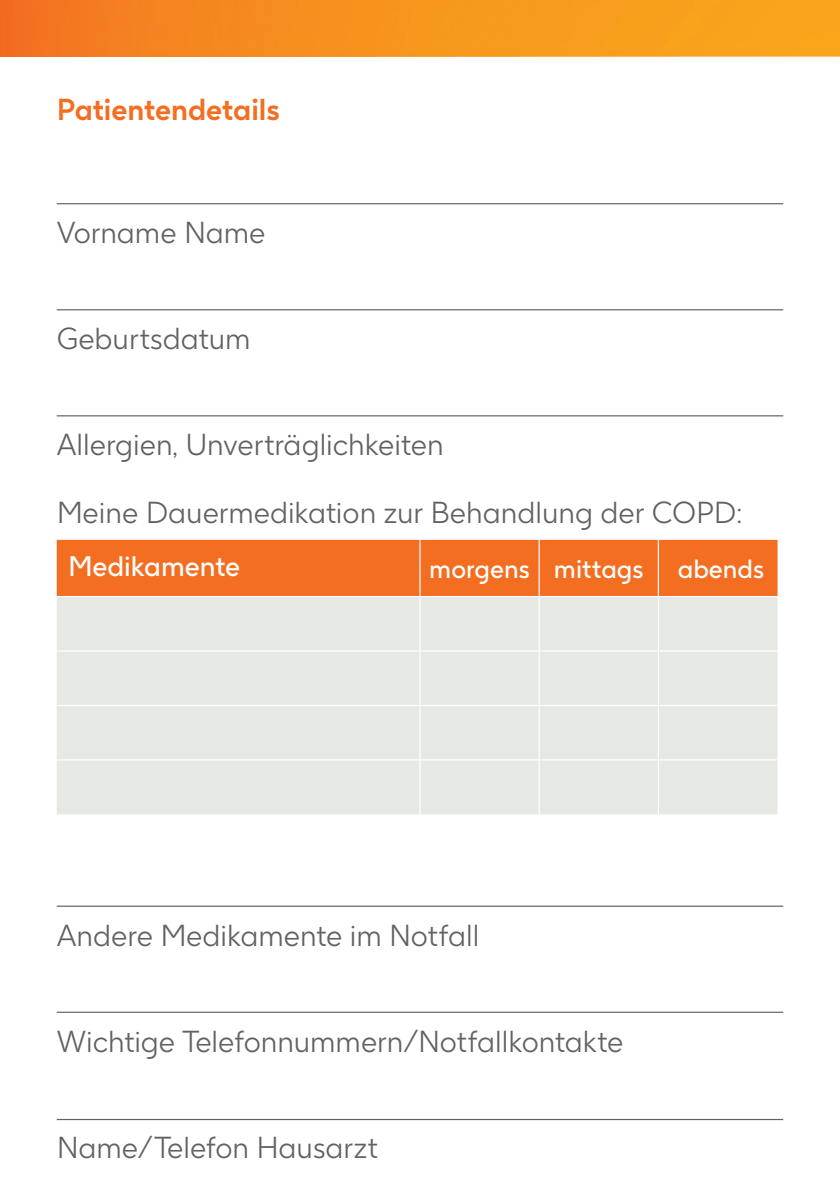
<style>
.page{position:relative;width:840px;height:1191px;background:#fff}
.page>*{position:absolute;margin:0;border:0;box-sizing:border-box;transform-origin:0 0}
.t1{font:300 30px "GSK Precision";color:#626064}
.t2{font:700 30px "GSK Precision";color:#f36e21}
.t3{font:28px "GSK Precision";color:#fff}
.t4{font:26px "GSK Precision";color:#fff}
</style>
<div class="page">
<hr style="left:57px;top:203px;width:725px;height:1px;background:#626064">
<hr style="left:57px;top:309px;width:725px;height:1px;background:#626064">
<hr style="left:57px;top:415px;width:725px;height:1px;background:#626064">
<div style="left:57px;top:540px;width:720px;height:56px;background:#f36e21"></div>
<div style="left:57px;top:597px;width:720px;height:217px;background:#e6e8e4"></div>
<hr style="left:419px;top:540px;width:1px;height:56px;background:#fff">
<hr style="left:538px;top:540px;width:1px;height:56px;background:#fff">
<hr style="left:657px;top:540px;width:1px;height:56px;background:#fff">
<hr style="left:419px;top:597px;width:1px;height:53px;background:#fff">
<hr style="left:538px;top:597px;width:1px;height:53px;background:#fff">
<hr style="left:657px;top:597px;width:1px;height:53px;background:#fff">
<hr style="left:57px;top:650px;width:363px;height:1px;background:#fff">
<hr style="left:420px;top:650px;width:119px;height:1px;background:#fff">
<hr style="left:419px;top:651px;width:1px;height:54px;background:#fff">
<hr style="left:539px;top:650px;width:119px;height:1px;background:#fff">
<hr style="left:538px;top:651px;width:1px;height:54px;background:#fff">
<hr style="left:658px;top:650px;width:119px;height:1px;background:#fff">
<hr style="left:657px;top:651px;width:1px;height:54px;background:#fff">
<hr style="left:57px;top:705px;width:363px;height:1px;background:#fff">
<hr style="left:420px;top:705px;width:119px;height:1px;background:#fff">
<hr style="left:419px;top:706px;width:1px;height:53px;background:#fff">
<hr style="left:539px;top:705px;width:119px;height:1px;background:#fff">
<hr style="left:538px;top:706px;width:1px;height:53px;background:#fff">
<hr style="left:658px;top:705px;width:119px;height:1px;background:#fff">
<hr style="left:657px;top:706px;width:1px;height:53px;background:#fff">
<hr style="left:57px;top:759px;width:363px;height:1px;background:#fff">
<hr style="left:420px;top:759px;width:119px;height:1px;background:#fff">
<hr style="left:419px;top:760px;width:1px;height:54px;background:#fff">
<hr style="left:539px;top:759px;width:119px;height:1px;background:#fff">
<hr style="left:538px;top:760px;width:1px;height:54px;background:#fff">
<hr style="left:658px;top:759px;width:119px;height:1px;background:#fff">
<hr style="left:657px;top:760px;width:1px;height:54px;background:#fff">
<hr style="left:57px;top:905px;width:725px;height:2px;background:#626064">
<hr style="left:57px;top:1011px;width:725px;height:2px;background:#626064">
<hr style="left:57px;top:1118px;width:725px;height:2px;background:#626064">
<img style="left:0;top:0;width:839px;height:57px">
<p class="t2" style="left:57px;top:85px;width:224px">Patientendetails</p>
<p class="t1" style="left:57px;top:211px;width:210px">Vorname Name</p>
<p class="t1" style="left:57px;top:317px;width:195px">Geburtsdatum</p>
<p class="t1" style="left:57px;top:423px;width:388px">Allergien, Unverträglichkeiten</p>
<p class="t1" style="left:57px;top:490px;width:687px">Meine Dauermedikation zur Behandlung der COPD:</p>
<p class="t3" style="left:68px;top:545px;width:173px">Medikamente</p>
<p class="t4" style="left:429px;top:549px;width:102px">morgens</p>
<p class="t4" style="left:553px;top:549px;width:91px">mittags</p>
<p class="t4" style="left:677px;top:549px;width:88px">abends</p>
<p class="t1" style="left:57px;top:913px;width:424px">Andere Medikamente im Notfall</p>
<p class="t1" style="left:57px;top:1019px;width:567px">Wichtige Telefonnummern/Notfallkontakte</p>
<p class="t1" style="left:57px;top:1125px;width:322px">Name/Telefon Hausarzt</p>
</div>
